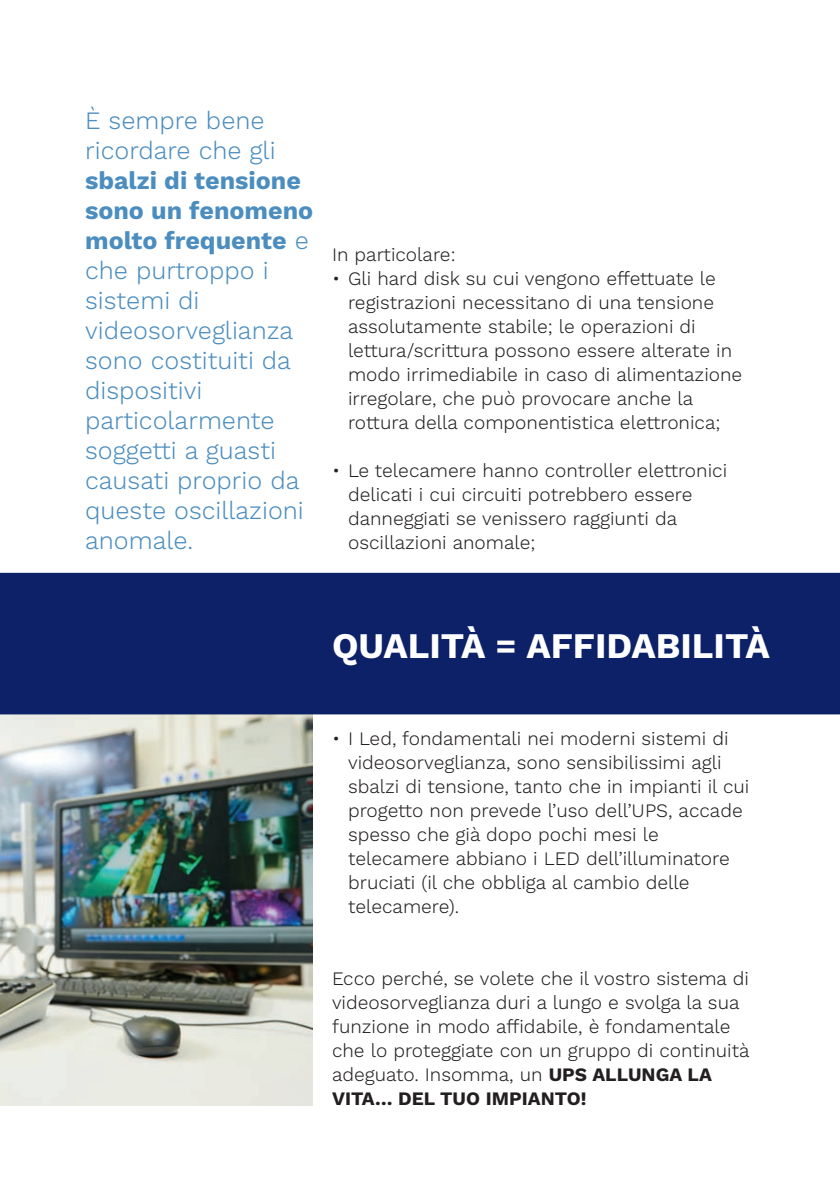
<style>
.page{position:relative;width:840px;height:1191px;background:#fff}
.page>*{position:absolute;margin:0;border:0;box-sizing:border-box;transform-origin:0 0}
.t1{font:700 36px "Work Sans";color:#fff}
.testo{font:300 25px/30px "Work Sans";color:#4b8dbf}
.testo-2{font:300 19px/24px "Work Sans";color:#231f20}
.s1{font-weight:700}
</style>
<div class="page">
<img style="left:0;top:714px;width:312px;height:392px">
<div style="left:0;top:573px;width:839px;height:141px;background:#0d2169"></div>
<p class="testo" style="left:85px;top:106px;width:229px">È sempre bene ricordare che gli <span class="s1">sbalzi di tensione sono un fenomeno molto frequente</span> e che purtroppo i sistemi di videosorveglianza sono costituiti da dispositivi particolarmente soggetti a guasti causati proprio da queste oscillazioni anomale.</p>
<p class="testo-2" style="left:332px;top:243px;width:125px">In particolare:</p>
<p class="testo-2" style="left:348px;top:267px;width:395px;text-indent:-16px">• Gli hard disk su cui vengono effettuate le registrazioni necessitano di una tensione assolutamente stabile; le operazioni di lettura/scrittura possono essere alterate in modo irrimediabile in caso di alimentazione irregolare, che può provocare anche la rottura della componentistica elettronica;</p>
<p class="testo-2" style="left:348px;top:459px;width:380px;text-indent:-16px">• Le telecamere hanno controller elettronici delicati i cui circuiti potrebbero essere danneggiati se venissero raggiunti da oscillazioni anomale;</p>
<p class="t1" style="left:332px;top:624px;width:439px">QUALITÀ = AFFIDABILITÀ</p>
<p class="testo-2" style="left:348px;top:727px;width:402px;text-indent:-16px">• I Led, fondamentali nei moderni sistemi di videosorveglianza, sono sensibilissimi agli sbalzi di tensione, tanto che in impianti il cui progetto non prevede l’uso dell’UPS, accade spesso che già dopo pochi mesi le telecamere abbiano i LED dell’illuminatore bruciati (il che obbliga al cambio delle telecamere).</p>
<p class="testo-2" style="left:332px;top:967px;width:419px">Ecco perché, se volete che il vostro sistema di videosorveglianza duri a lungo e svolga la sua funzione in modo affidabile, è fondamentale che lo proteggiate con un gruppo di continuità adeguato. Insomma, un <span class="s1">UPS ALLUNGA LA VITA… DEL TUO IMPIANTO!</span></p>
</div>
